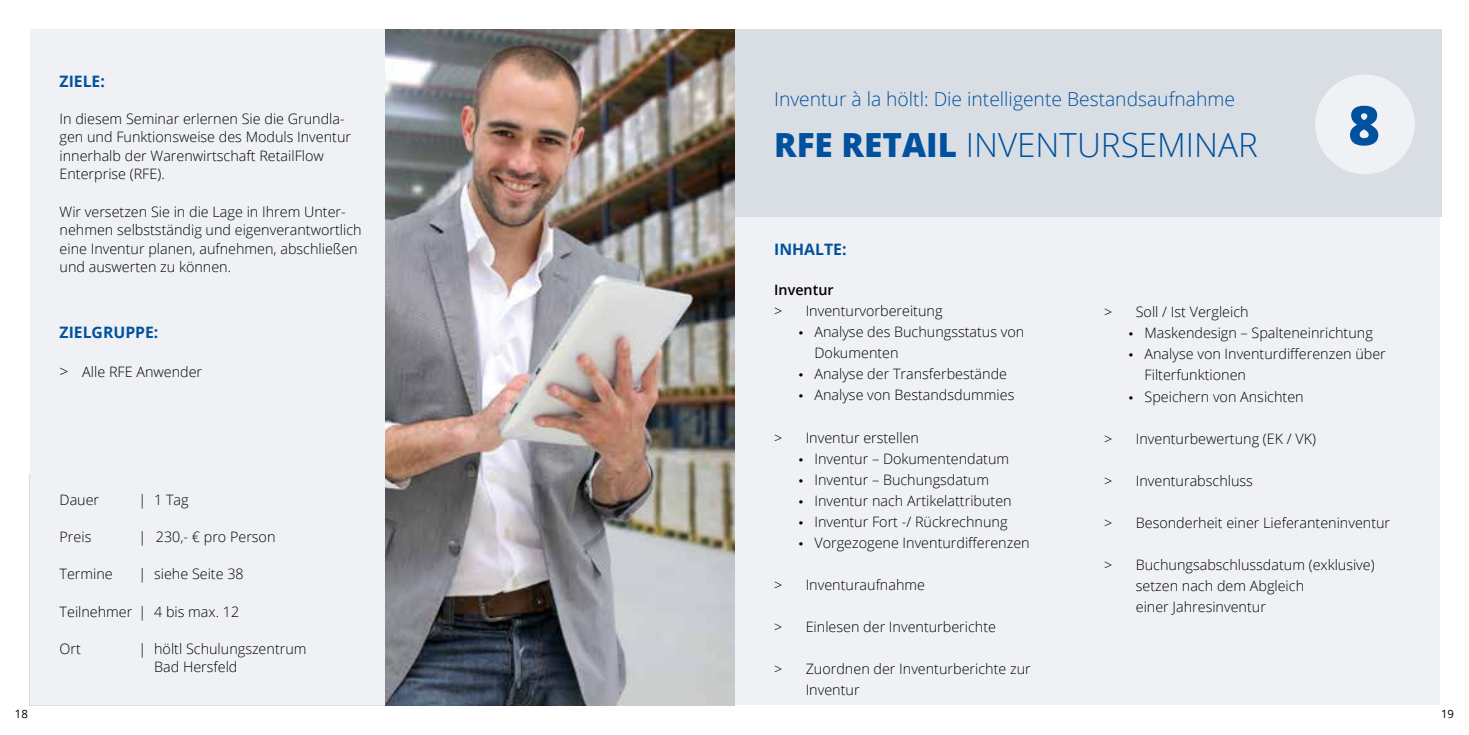
<style>
.page{position:relative;width:1469px;height:735px;background:#fff}
.page>*{position:absolute;margin:0;border:0;box-sizing:border-box;transform-origin:0 0}
.t1{font:800 54.25px "Open Sans";color:#00519e}
.t2{font:300 33.25px "Open Sans";color:#00519e}
.t3{font:300 19.25px "Open Sans";color:#00519e}
.t4{font:700 15.75px "Open Sans";color:#00519e}
.t5{font:300 14.35px/18.6px "Open Sans";color:#000}
.t6{font:600 14.35px "Open Sans";color:#000}
.t7{font:11.38px "Open Sans";color:#000}
.s1{font-size:15.75px}
.s2{font-weight:800}
.s3{font-family:"Myriad Pro";font-weight:400;font-size:15.75px}
</style>
<div class="page">
<div style="left:30px;top:30px;width:1409px;height:674px;background:#eff1f4"></div>
<div style="left:734px;top:30px;width:707px;height:187px;background:#d9dee4"></div>
<div style="left:1315px;top:74px;width:99px;height:100px;background:#eff1f4;border-radius:50%"></div>
<img style="left:386px;top:30px;width:348px;height:674px">
<p class="t4" style="left:60px;top:70px;width:47px">ZIELE:</p>
<p class="t5" style="left:60px;top:109px;width:293px">In diesem Seminar erlernen Sie die Grundla&shy;gen und Funktionsweise des Moduls Inventur innerhalb der Warenwirtschaft RetailFlow Enterprise (RFE).</p>
<p class="t5" style="left:60px;top:201px;width:304px">Wir versetzen Sie in die Lage in Ihrem Unter&shy;nehmen selbstständig und eigenverantwortlich eine Inventur planen, aufnehmen, abschließen und auswerten zu können.</p>
<p class="t4" style="left:60px;top:321px;width:100px">ZIELGRUPPE:</p>
<p class="t5" style="left:60px;top:362px;width:144px"><span class="s1">&gt;</span> Alle RFE Anwender</p>
<p class="t5" style="left:60px;top:490px;width:41px">Dauer</p>
<p class="t5" style="left:138px;top:490px;width:52px">| 1 Tag</p>
<p class="t5" style="left:60px;top:527px;width:33px">Preis</p>
<p class="t5" style="left:138px;top:527px;width:139px">| 230,- € pro Person</p>
<p class="t5" style="left:60px;top:564px;width:55px">Termine</p>
<p class="t5" style="left:138px;top:564px;width:107px">| siehe Seite 38</p>
<p class="t5" style="left:60px;top:601px;width:181px">Teilnehmer | 4 bis max. 12</p>
<p class="t5" style="left:60px;top:638px;width:23px">Ort</p>
<p class="t5" style="left:154px;top:638px;width:154px;text-indent:-16px">| höltl Schulungszentrum<br>Bad Hersfeld</p>
<h3 class="t3" style="left:774px;top:85px;width:462px">Inventur à la höltl: Die intelligente Bestandsaufnahme</h3>
<h2 class="t2" style="left:774px;top:122px;width:485px"><span class="s2">RFE RETAIL</span> INVENTURSEMINAR</h2>
<h1 class="t1" style="left:1348px;top:84px;width:33px">8</h1>
<p class="t4" style="left:774px;top:238px;width:74px">INHALTE:</p>
<p class="t6" style="left:774px;top:280px;width:61px">Inventur</p>
<p class="t5" style="left:774px;top:301px;width:170px">&gt; Inventurvorbereitung</p>
<p class="t5" style="left:814px;top:321px;width:211px;line-height:21px;text-indent:-16px"><span class="s3">•</span> Analyse des Buchungsstatus von<br>Dokumenten</p>
<p class="t5" style="left:798px;top:364px;width:210px"><span class="s3">•</span> Analyse der Transferbestände</p>
<p class="t5" style="left:798px;top:385px;width:217px"><span class="s3">•</span> Analyse von Bestandsdummies</p>
<p class="t5" style="left:774px;top:427px;width:146px">&gt; Inventur erstellen</p>
<p class="t5" style="left:798px;top:448px;width:212px"><span class="s3">•</span> Inventur – Dokumentendatum</p>
<p class="t5" style="left:798px;top:469px;width:192px"><span class="s3">•</span> Inventur – Buchungsdatum</p>
<p class="t5" style="left:798px;top:490px;width:214px"><span class="s3">•</span> Inventur nach Artikelattributen</p>
<p class="t5" style="left:798px;top:511px;width:210px"><span class="s3">•</span> Inventur Fort -/ Rückrechnung</p>
<p class="t5" style="left:798px;top:532px;width:232px"><span class="s3">•</span> Vorgezogene Inventurdifferenzen</p>
<p class="t5" style="left:774px;top:574px;width:152px">&gt; Inventuraufnahme</p>
<p class="t5" style="left:774px;top:616px;width:223px">&gt; Einlesen der Inventurberichte</p>
<p class="t5" style="left:805px;top:657px;width:227px;line-height:21px;text-indent:-31px">&gt; Zuordnen der Inventurberichte zur<br>Inventur</p>
<p class="t5" style="left:1104px;top:302px;width:146px">&gt; Soll / Ist Vergleich</p>
<p class="t5" style="left:1128px;top:323px;width:245px"><span class="s3">•</span> Maskendesign – Spalteneinrichtung</p>
<p class="t5" style="left:1144px;top:343px;width:243px;line-height:21px;text-indent:-16px"><span class="s3">•</span> Analyse von Inventurdifferenzen über<br>Filterfunktionen</p>
<p class="t5" style="left:1128px;top:386px;width:176px"><span class="s3">•</span> Speichern von Ansichten</p>
<p class="t5" style="left:1104px;top:428px;width:213px">&gt; Inventurbewertung (EK / VK)</p>
<p class="t5" style="left:1104px;top:470px;width:150px">&gt; Inventurabschluss</p>
<p class="t5" style="left:1104px;top:512px;width:287px">&gt; Besonderheit einer Lieferanteninventur</p>
<p class="t5" style="left:1135px;top:553px;width:240px;line-height:21px;text-indent:-31px">&gt; Buchungsabschlussdatum (exklusive) setzen nach dem Abgleich<br>einer Jahresinventur</p>
<p class="t7" style="left:15px;top:706px;width:15px">18</p>
<p class="t7" style="left:1440px;top:706px;width:15px">19</p>
</div>
